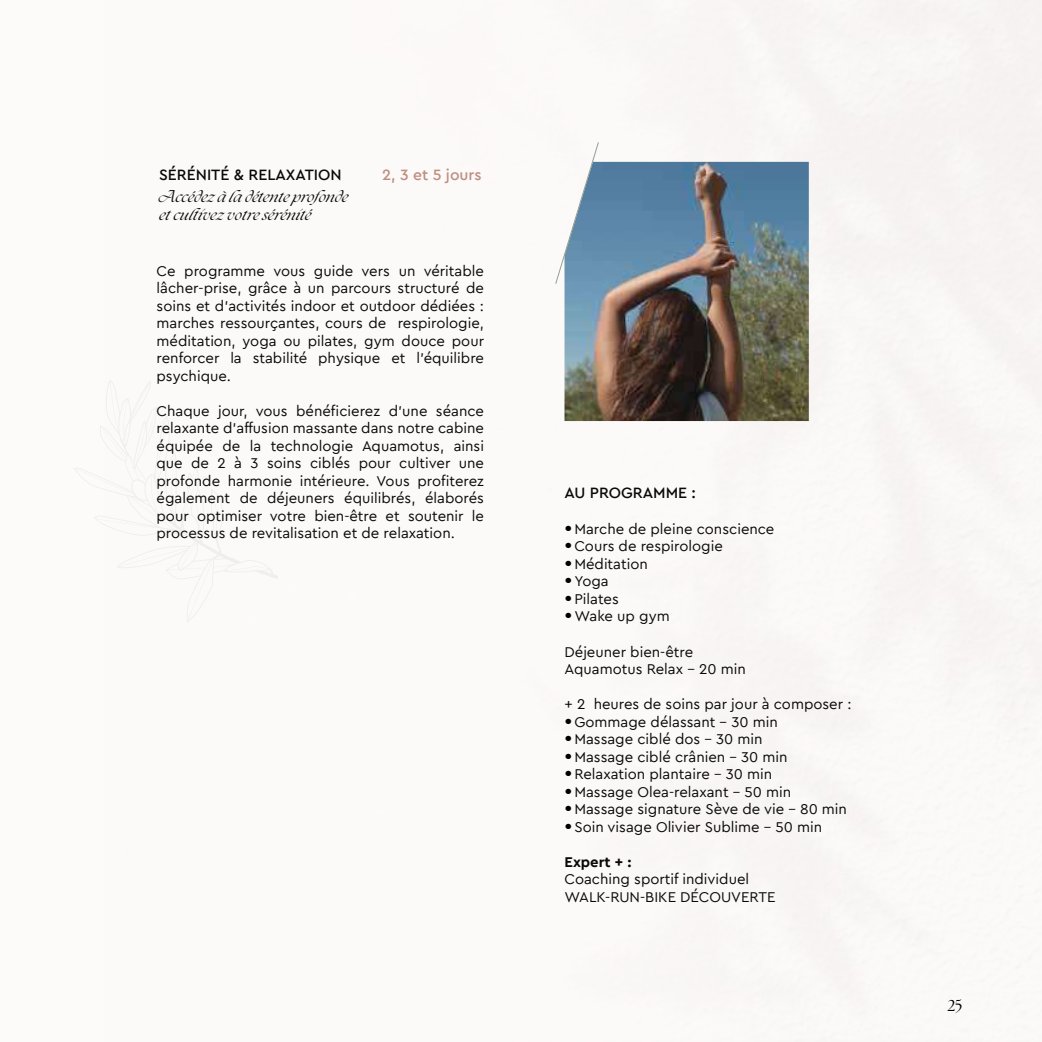
<style>
.page{position:relative;width:1042px;height:1042px;background:#fcf8f5}
.page>*{position:absolute;margin:0;border:0;box-sizing:border-box;transform-origin:0 0}
.t1{font:500 15.75px "Cera Pro";color:#0a0906}
.t2{font:500 15.75px "Cera Pro";color:#bf8f81}
.t3{font:15.75px "The Seasons";color:#000}
.t4{font:14.88px/17.5px "Cera Pro";color:#0a0906}
.t5{font:italic 14.88px/17.5px "The Seasons";color:#0a0906}
.t6{font:700 14.88px "Cera Pro";color:#0a0906}
.s1{font-size:21px;color:#000}
</style>
<div class="page">
<svg style="left:74px;top:382px;width:204px;height:240px"></svg>
<img style="left:564px;top:162px;width:245px;height:259px">
<svg style="left:555px;top:142px;width:44px;height:142px"></svg>
<hr style="left:0;top:0;width:1px;height:1042px;background:#fdfbf9">
<p class="t1" style="left:159px;top:163px;width:184px">SÉRÉNITÉ &amp; RELAXATION</p>
<p class="t5" style="left:159px;top:188px;width:191px">Accédez à la détente profonde et cultivez votre sérénité</p>
<p class="t2" style="left:382px;top:163px;width:101px">2, 3 et 5 jours</p>
<p class="t4" style="left:157px;top:262px;width:329px;text-align:justify">Ce programme vous guide vers un véritable lâcher-prise, grâce à un parcours structuré de soins et d’activités indoor et outdoor dédiées : marches ressourçantes, cours de respirologie, méditation, yoga ou pilates, gym douce pour renforcer la stabilité physique et l’équilibre psychique.</p>
<p class="t4" style="left:157px;top:402px;width:329px;text-align:justify">Chaque jour, vous bénéficierez d’une séance relaxante d’affusion massante dans notre cabine équipée de la technologie Aquamotus, ainsi que de 2 à 3 soins ciblés pour cultiver une profonde harmonie intérieure. Vous profiterez également de déjeuners équilibrés, élaborés pour optimiser votre bien-être et soutenir le processus de revitalisation et de relaxation.</p>
<p class="t1" style="left:564px;top:480px;width:133px">AU PROGRAMME :</p>
<p class="t4" style="left:564px;top:520px;width:211px"><span class="s1">•</span>Marche de pleine conscience</p>
<p class="t4" style="left:564px;top:537px;width:160px"><span class="s1">•</span>Cours de respirologie</p>
<p class="t4" style="left:564px;top:555px;width:85px"><span class="s1">•</span>Méditation</p>
<p class="t4" style="left:564px;top:572px;width:46px"><span class="s1">•</span>Yoga</p>
<p class="t4" style="left:564px;top:590px;width:56px"><span class="s1">•</span>Pilates</p>
<p class="t4" style="left:564px;top:607px;width:107px"><span class="s1">•</span>Wake up gym</p>
<p class="t4" style="left:564px;top:642px;width:183px">Déjeuner bien-être<br>Aquamotus Relax - 20 min</p>
<p class="t4" style="left:564px;top:695px;width:288px">+ 2 heures de soins par jour à composer :</p>
<p class="t4" style="left:564px;top:712px;width:215px"><span class="s1">•</span>Gommage délassant - 30 min</p>
<p class="t4" style="left:564px;top:730px;width:199px"><span class="s1">•</span>Massage ciblé dos - 30 min</p>
<p class="t4" style="left:564px;top:747px;width:225px"><span class="s1">•</span>Massage ciblé crânien - 30 min</p>
<p class="t4" style="left:564px;top:765px;width:209px"><span class="s1">•</span>Relaxation plantaire - 30 min</p>
<p class="t4" style="left:564px;top:782px;width:228px"><span class="s1">•</span>Massage Olea-relaxant - 50 min</p>
<p class="t4" style="left:564px;top:800px;width:284px"><span class="s1">•</span>Massage signature Sève de vie - 80 min</p>
<p class="t4" style="left:564px;top:817px;width:259px"><span class="s1">•</span>Soin visage Olivier Sublime - 50 min</p>
<p class="t6" style="left:564px;top:850px;width:69px">Expert + :</p>
<p class="t4" style="left:564px;top:870px;width:212px">Coaching sportif individuel<br>WALK-RUN-BIKE DÉCOUVERTE</p>
<p class="t3" style="left:947px;top:995px;width:17px">25</p>
</div>
